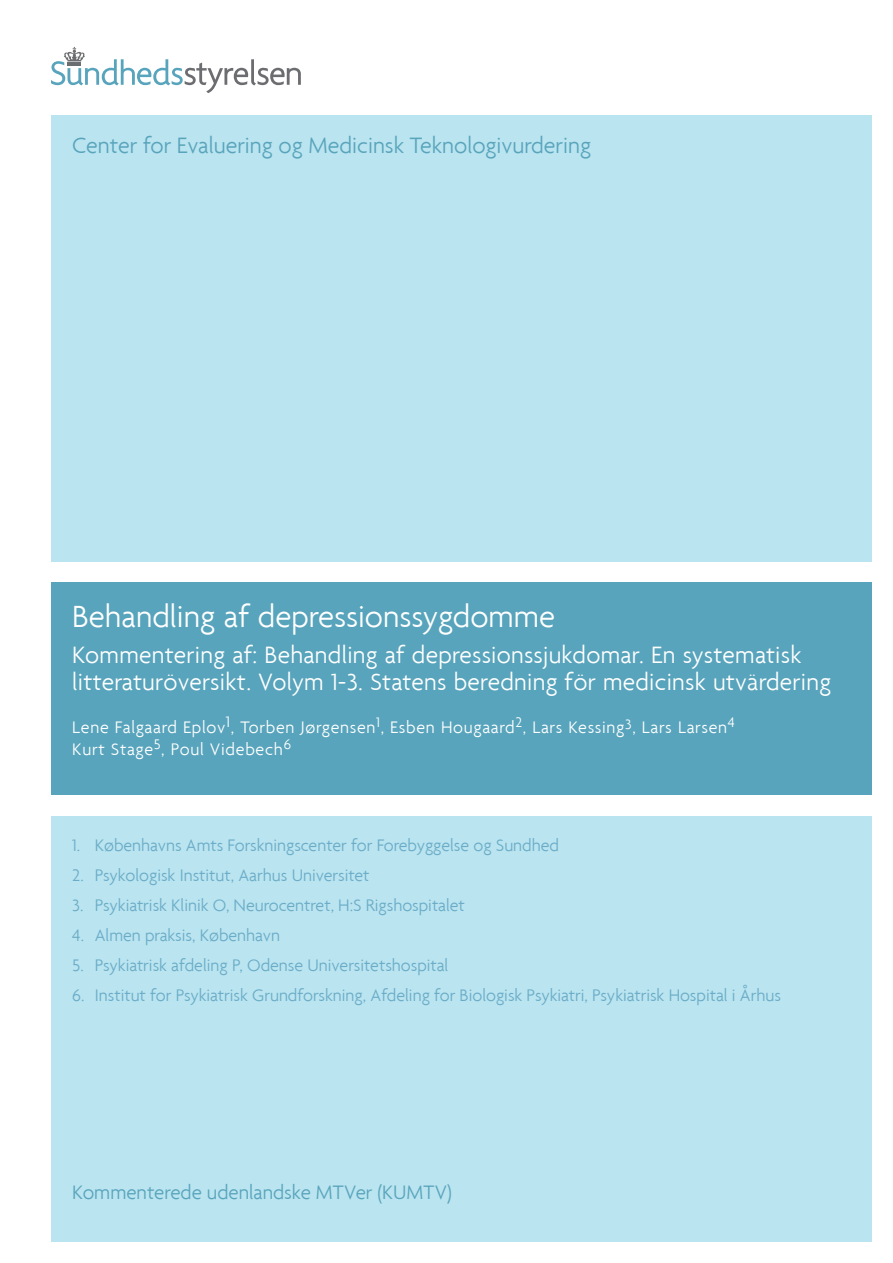
<style>
.page{position:relative;width:893px;height:1263px;background:#fff}
.page>*{position:absolute;margin:0;border:0;box-sizing:border-box;transform-origin:0 0}
.t1{font:300 33px "Agenda";color:#fff}
.t2{font:300 25.5px/27px "Agenda";letter-spacing:.01em;color:#fff}
.t3{font:300 24px "Agenda";color:#58a4bc}
.t4{font:300 21px "Agenda";color:#58a4bc}
.t5{font:300 18px "Agenda";color:#6aacc8}
.t6{font:300 18px/21.8px "Agenda";letter-spacing:.04em;color:#fff}
</style>
<div class="page">
<div style="left:51px;top:115px;width:821px;height:446px;background:#bae4ef"></div>
<div style="left:51px;top:816px;width:821px;height:426px;background:#bae4ef"></div>
<svg style="left:51px;top:47px;width:250px;height:46px"></svg>
<div style="left:51px;top:583px;width:821px;height:212px;background:#58a4bc"></div>
<h3 class="t3" style="left:72px;top:131px;width:520px">Center for Evaluering og Medicinsk Teknologivurdering</h3>
<h1 class="t1" style="left:72px;top:597px;width:484px">Behandling af depressionssygdomme</h1>
<h2 class="t2" style="left:72px;top:641px;width:760px">Kommentering af: Behandling af depressionssjukdomar. En systematisk litteraturöversikt. Volym 1-3. Statens beredning för medicinsk utvärdering</h2>
<p class="t6" style="left:72px;top:716px;width:664px">Lene Falgaard Eplov<sup>1</sup>, Torben Jørgensen<sup>1</sup>, Esben Hougaard<sup>2</sup>, Lars Kessing<sup>3</sup>, Lars Larsen<sup>4<br></sup>Kurt Stage<sup>5</sup>, Poul Videbech<sup>6</sup></p>
<p class="t5" style="left:72px;top:834px;width:488px">1. Københavns Amts Forskningscenter for Forebyggelse og Sundhed</p>
<p class="t5" style="left:72px;top:864px;width:299px">2. Psykologisk Institut, Aarhus Universitet</p>
<p class="t5" style="left:72px;top:894px;width:394px">3. Psykiatrisk Klinik O, Neurocentret, H:S Rigshospitalet</p>
<p class="t5" style="left:72px;top:924px;width:209px">4. Almen praksis, København</p>
<p class="t5" style="left:72px;top:955px;width:378px">5. Psykiatrisk afdeling P, Odense Universitetshospital</p>
<p class="t5" style="left:72px;top:985px;width:710px">6. Institut for Psykiatrisk Grundforskning, Afdeling for Biologisk Psykiatri, Psykiatrisk Hospital i Århus</p>
<p class="t4" style="left:72px;top:1180px;width:381px">Kommenterede udenlandske MTVer (KUMTV)</p>
</div>
